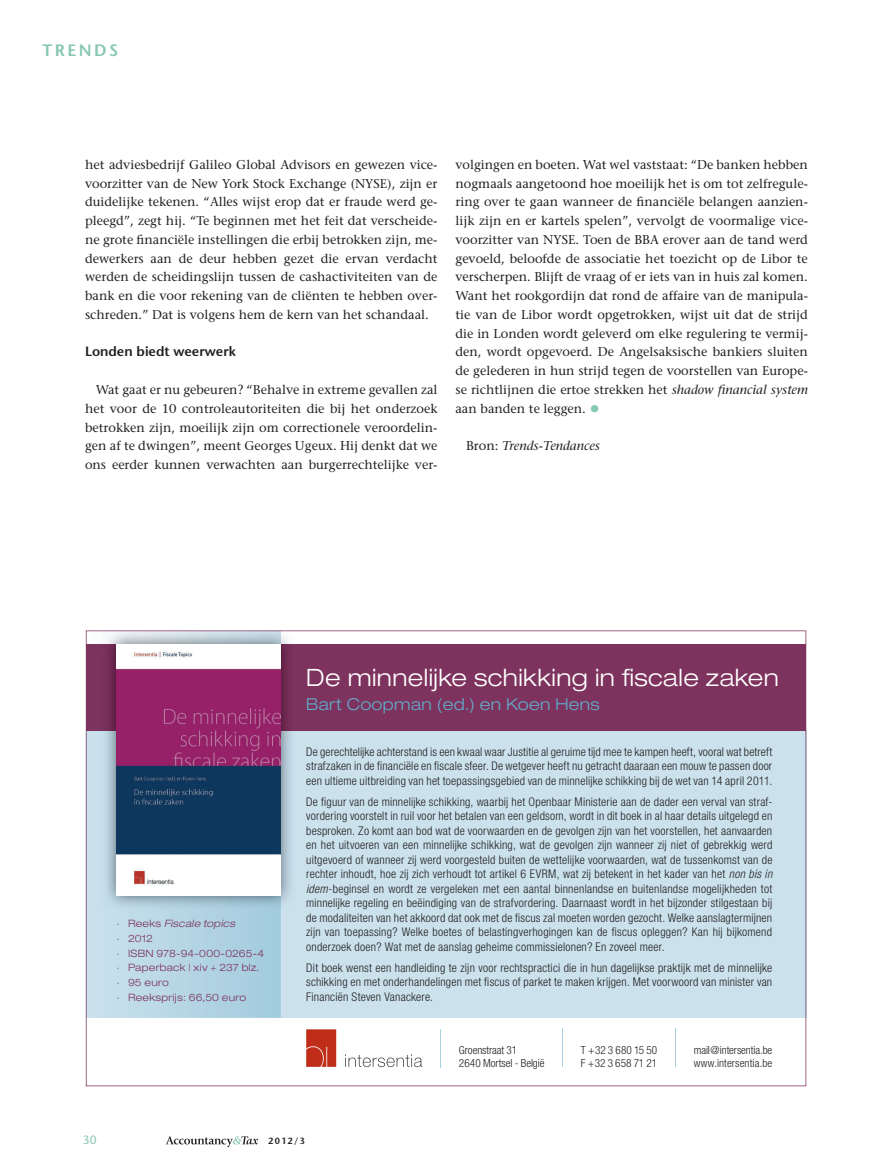
<style>
.page{position:relative;width:893px;height:1170px;background:#fff}
.page>*{position:absolute;margin:0;border:0;box-sizing:border-box;transform-origin:0 0}
.t1{font:300 expanded 23.85px "Helvetica Neue";letter-spacing:.02em;color:#fff}
.t2{font:300 expanded 16.5px "Helvetica Neue";letter-spacing:.02em;color:#63acca}
.t3{font:600 16.5px "Stone Sans Std";letter-spacing:.15em;color:#87c8b1}
.t4{font:600 13.5px "Stone Sans Std";color:#231f20}
.t5{font:500 12.75px/18.8px "Stone Serif Std";color:#231f20;text-align:justify}
.t6{font:italic 500 12.75px "Stone Serif Std";color:#231f20}
.t7{font:300 condensed 12px/14.5px "Helvetica Neue";letter-spacing:.015em;color:#231f20;text-align:justify}
.t8{font:500 12px "Stone Sans Std";color:#87c8b1}
.t9{font:300 condensed 11.25px/13.5px "Helvetica Neue";letter-spacing:-.005em;color:#231f20}
.t10{font:300 expanded 10.2px/14.7px "Helvetica Neue";letter-spacing:.025em;color:#7d335d}
.t11{font:600 9px "Stone Sans Std";color:#231f20}
.s1{font-style:italic}
.s2{font-size:21px;color:#87c8b1}
.s3{font-style:normal}
.s4{font-family:"DIN";font-weight:400;font-style:italic;font-stretch:normal}
</style>
<div class="page">
<svg style="left:166px;top:1136px;width:92px;height:10px"></svg>
<svg style="left:86px;top:630px;width:720px;height:456px;fill:#cbe2ed"></svg>
<svg style="left:86px;top:630px;width:17px;height:100px;background:#8c4c71"></svg>
<h2 class="t3" style="left:43px;top:44px;width:77px">TRENDS</h2>
<p class="t5" style="left:85px;top:156px;width:354px">het adviesbedrijf Galileo Global Advisors en gewezen vice&shy;voorzitter van de New York Stock Exchange (NYSE), zijn er duidelijke tekenen. “Alles wijst erop dat er fraude werd ge&shy;pleegd”, zegt hij. “Te beginnen met het feit dat verscheide&shy;ne grote financiële instellingen die erbij betrokken zijn, me&shy;dewerkers aan de deur hebben gezet die ervan verdacht werden de scheidingslijn tussen de cashactiviteiten van de bank en die voor rekening van de cliënten te hebben over&shy;schreden.” Dat is volgens hem de kern van het schandaal.</p>
<p class="t4" style="left:85px;top:346px;width:152px">Londen biedt weerwerk</p>
<p class="t5" style="left:85px;top:381px;width:354px;text-indent:11px">Wat gaat er nu gebeuren? “Behalve in extreme gevallen zal het voor de 10 controleautoriteiten die bij het onderzoek betrokken zijn, moeilijk zijn om correctionele veroordelin&shy;gen af te dwingen”, meent Georges Ugeux. Hij denkt dat we ons eerder kunnen verwachten aan burgerrechtelijke ver-</p>
<p class="t5" style="left:455px;top:156px;width:354px">volgingen en boeten. Wat wel vaststaat: “De banken hebben nogmaals aangetoond hoe moeilijk het is om tot zelfregule&shy;ring over te gaan wanneer de financiële belangen aanzien&shy;lijk zijn en er kartels spelen”, vervolgt de voormalige vice&shy;voorzitter van NYSE. Toen de BBA erover aan de tand werd gevoeld, beloofde de associatie het toezicht op de Libor te verscherpen. Blijft de vraag of er iets van in huis zal komen.<br>Want het rookgordijn dat rond de affaire van de manipula&shy;tie van de Libor wordt opgetrokken, wijst uit dat de strijd die in Londen wordt geleverd om elke regulering te vermij&shy;den, wordt opgevoerd. De Angelsaksische bankiers sluiten de gelederen in hun strijd tegen de voorstellen van Europe&shy;se richtlijnen die ertoe strekken het <span class="s1">shadow financial system </span>aan banden te leggen. <span class="s2">•</span></p>
<p class="t6" style="left:466px;top:440px;width:135px"><span class="s3">Bron:</span> Trends-Tendances</p>
<p class="t10" style="left:117px;top:917px;width:149px"><span class="s4">·</span> Reeks <span class="s1">Fiscale topics<br></span><span class="s4">·</span> 2012<br><span class="s4">·</span> ISBN 978-94-000-0265-4 <span class="s4">·</span> Paperback | xiv + 237 blz. <span class="s4">·</span> 95 euro<br><span class="s4">·</span> Reeksprijs: 66,50 euro</p>
<h1 class="t1" style="left:306px;top:668px;width:474px">De minnelijke schikking in fiscale zaken</h1>
<h2 class="t2" style="left:306px;top:698px;width:295px">Bart Coopman (ed.) en Koen Hens</h2>
<p class="t7" style="left:306px;top:745px;width:468px">De gerechtelijke achterstand is een kwaal waar Justitie al geruime tijd mee te kampen heeft, vooral wat betreft strafzaken in de financiële en fiscale sfeer. De wetgever heeft nu getracht daaraan een mouw te passen door een ultieme uitbreiding van het toepassingsgebied van de minnelijke schikking bij de wet van 14 april 2011.</p>
<p class="t7" style="left:306px;top:795px;width:468px">De figuur van de minnelijke schikking, waarbij het Openbaar Ministerie aan de dader een verval van straf&shy;vordering voorstelt in ruil voor het betalen van een geldsom, wordt in dit boek in al haar details uitgelegd en besproken. Zo komt aan bod wat de voorwaarden en de gevolgen zijn van het voorstellen, het aanvaarden en het uitvoeren van een minnelijke schikking, wat de gevolgen zijn wanneer zij niet of gebrekkig werd uitgevoerd of wanneer zij werd voorgesteld buiten de wettelijke voorwaarden, wat de tussenkomst van de rechter inhoudt, hoe zij zich verhoudt tot artikel 6 EVRM, wat zij betekent in het kader van het <span class="s1">non bis in idem</span>-beginsel en wordt ze vergeleken met een aantal binnenlandse en buitenlandse mogelijkheden tot minnelijke regeling en beëindiging van de strafvordering. Daarnaast wordt in het bijzonder stilgestaan bij de modaliteiten van het akkoord dat ook met de fiscus zal moeten worden gezocht. Welke aanslagtermijnen zijn van toepassing? Welke boetes of belastingverhogingen kan de fiscus opleggen? Kan hij bijkomend onderzoek doen? Wat met de aanslag geheime commissielonen? En zoveel meer.</p>
<p class="t7" style="left:306px;top:961px;width:468px">Dit boek wenst een handleiding te zijn voor rechtspractici die in hun dagelijkse praktijk met de minnelijke schikking en met onderhandelingen met fiscus of parket te maken krijgen. Met voorwoord van minister van Financiën Steven Vanackere.</p>
<p class="t9" style="left:459px;top:1043px;width:87px">Groenstraat 31<br>2640 Mortsel - België</p>
<p class="t9" style="left:581px;top:1043px;width:78px">T +32 3 680 15 50<br>F +32 3 658 71 21</p>
<p class="t9" style="left:694px;top:1043px;width:80px">mail@intersentia.be www.intersentia.be</p>
<p class="t8" style="left:83px;top:1135px;width:15px">30</p>
<p class="t11" style="left:268px;top:1137px;width:39px">2012/3</p>
</div>
